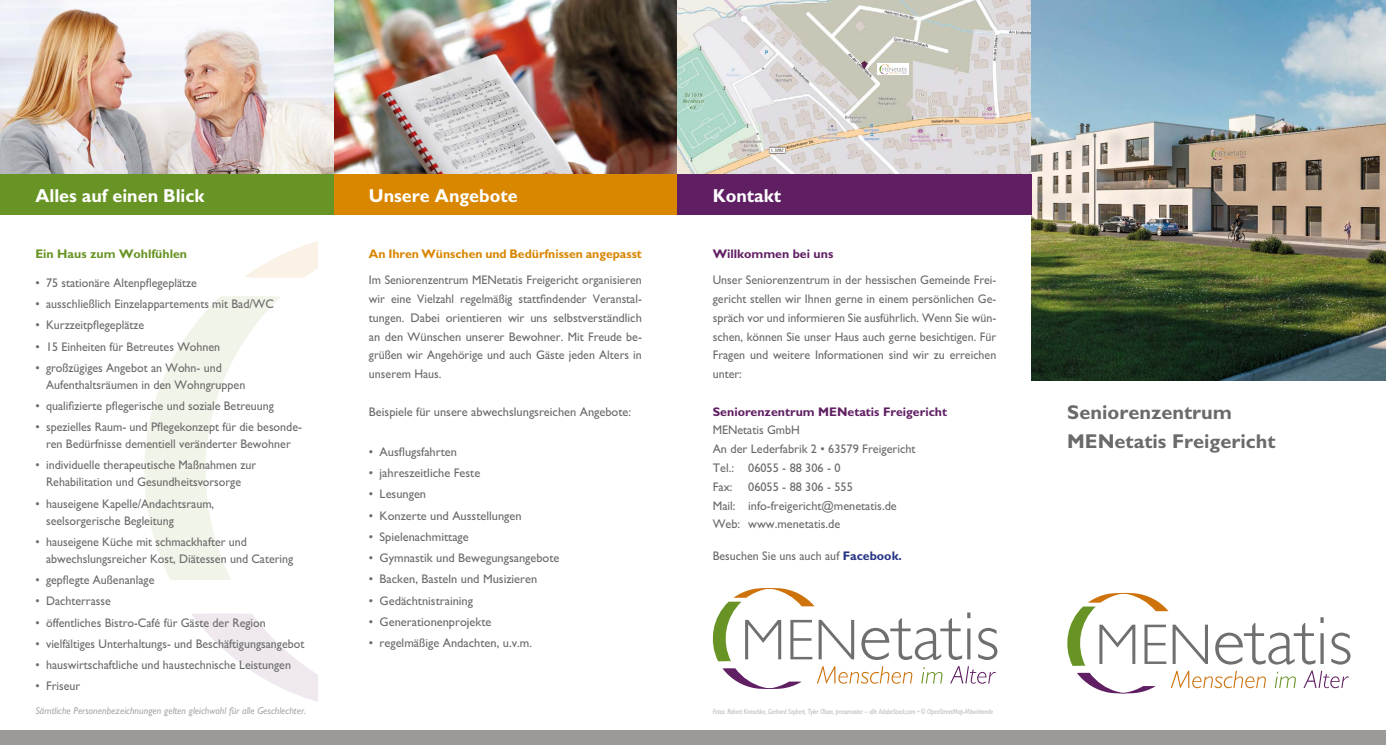
<style>
.page{position:relative;width:1386px;height:745px;background:#fff}
.page>*{position:absolute;margin:0;border:0;box-sizing:border-box;transform-origin:0 0}
.t1{font:700 20px/28.9px "M Gill Sans";color:#6b6a69}
.t2{font:700 18.75px "M Gill Sans";color:#fff;scale:.96 1}
.t3{font:12.5px/18.8px "M Gill Sans";color:#6b6a69;scale:.96 1}
.t4{font:12.5px/18.8px "M Gill Sans";color:#6b6a69}
.t5{font:700 12.5px "M Gill Sans";color:#601f63}
.t6{font:700 12.5px "M Gill Sans";color:#d98600}
.t7{font:700 12.5px "M Gill Sans";color:#689425}
.t8{font:italic 10px "M Gill Sans";color:#aaa9a9}
.t9{font:italic 7.5px "M Gill Sans";color:#b9b8b8;scale:.8 1}
.s1{font-weight:700;color:#283583}
</style>
<div class="page">
<img style="left:0;top:0;width:677px;height:175px">
<img style="left:677px;top:0;width:354px;height:175px">
<div style="left:877px;top:63px;width:32px;height:12px;background:#fff"></div>
<svg style="left:879px;top:64px;width:28px;height:10px"></svg>
<div style="left:0;top:730px;width:1385px;height:14px;background:#9b9a99"></div>
<img style="left:1031px;top:0;width:354px;height:380px">
<svg style="left:1067px;top:592px;width:283px;height:101px"></svg>
<div style="left:677px;top:175px;width:354px;height:40px;background:#601f63"></div>
<svg style="left:191px;top:613px;width:126px;height:89px"></svg>
<svg style="left:144px;top:241px;width:173px;height:339px"></svg>
<div style="left:317px;top:175px;width:360px;height:40px;background:#d98600"></div>
<div style="left:0;top:175px;width:333px;height:40px;background:#689425"></div>
<svg style="left:713px;top:588px;width:284px;height:100px"></svg>
<h2 class="t2" style="left:35px;top:185px;width:177px">Alles auf einen Blick</h2>
<h2 class="t2" style="left:369px;top:185px;width:156px">Unsere Angebote</h2>
<p class="t7" style="left:35px;top:246px;width:153px">Ein Haus zum Wohlfühlen</p>
<p class="t4" style="left:35px;top:273px;width:163px">• 75 stationäre Altenpflegeplätze</p>
<p class="t3" style="left:35px;top:294px;width:250px">• ausschließlich Einzelappartements mit Bad/WC</p>
<p class="t4" style="left:35px;top:315px;width:110px">• Kurzzeitpflegeplätze</p>
<p class="t4" style="left:35px;top:337px;width:186px">• 15 Einheiten für Betreutes Wohnen</p>
<p class="t4" style="left:46px;top:359px;width:201px;line-height:16.9px;text-indent:-11px">• großzügiges Angebot an Wohn- und<br>Aufenthaltsräumen in den Wohngruppen</p>
<p class="t4" style="left:35px;top:396px;width:240px">• qualifizierte pflegerische und soziale Betreuung</p>
<p class="t4" style="left:35px;top:418px;width:268px;line-height:16.9px;text-align:center">• spezielles Raum- und Pflegekonzept für die besonde&shy;ren Bedürfnisse dementiell veränderter Bewohner</p>
<p class="t3" style="left:35px;top:456px;width:231px;line-height:16.9px;text-align:center">• individuelle therapeutische Maßnahmen zur<br>Rehabilitation und Gesundheitsvorsorge</p>
<p class="t3" style="left:46px;top:494px;width:177px;line-height:16.9px;text-indent:-11px">• hauseigene Kapelle/Andachtsraum, seelsorgerische Begleitung</p>
<p class="t3" style="left:46px;top:533px;width:259px;line-height:16.9px;text-indent:-11px">• hauseigene Küche mit schmackhafter und abwechslungsreicher Kost, Diätessen und Catering</p>
<p class="t3" style="left:35px;top:570px;width:125px">• gepflegte Außenanlage</p>
<p class="t3" style="left:35px;top:591px;width:80px">• Dachterrasse</p>
<p class="t3" style="left:35px;top:612px;width:241px">• öffentliches Bistro-Café für Gäste der Region</p>
<p class="t3" style="left:35px;top:634px;width:282px">• vielfältiges Unterhaltungs- und Beschäftigungsangebot</p>
<p class="t3" style="left:35px;top:655px;width:268px">• hauswirtschaftliche und haustechnische Leistungen</p>
<p class="t3" style="left:35px;top:676px;width:48px">• Friseur</p>
<p class="t6" style="left:369px;top:246px;width:274px">An Ihren Wünschen und Bedürfnissen angepasst</p>
<p class="t3" style="left:369px;top:270px;width:286px;text-align:justify">Im Seniorenzentrum MENetatis Freigericht organisieren wir eine Vielzahl regelmäßig stattfindender Veranstal&shy;tungen. Dabei orientieren wir uns selbstverständlich an den Wünschen unserer Bewohner. Mit Freude be&shy;grüßen wir Angehörige und auch Gäste jeden Alters in unserem Haus.</p>
<p class="t4" style="left:369px;top:402px;width:264px">Beispiele für unsere abwechslungsreichen Angebote:</p>
<p class="t4" style="left:369px;top:442px;width:89px">• Ausflugsfahrten</p>
<p class="t4" style="left:369px;top:463px;width:113px">• jahreszeitliche Feste</p>
<p class="t4" style="left:369px;top:484px;width:59px">• Lesungen</p>
<p class="t4" style="left:369px;top:505px;width:154px">• Konzerte und Ausstellungen</p>
<p class="t4" style="left:369px;top:527px;width:101px">• Spielenachmittage</p>
<p class="t4" style="left:369px;top:548px;width:192px">• Gymnastik und Bewegungsangebote</p>
<p class="t4" style="left:369px;top:569px;width:170px">• Backen, Basteln und Musizieren</p>
<p class="t4" style="left:369px;top:590px;width:106px">• Gedächtnistraining</p>
<p class="t4" style="left:369px;top:612px;width:124px">• Generationenprojekte</p>
<p class="t4" style="left:369px;top:633px;width:165px">• regelmäßige Andachten, u.v.m.</p>
<h2 class="t2" style="left:713px;top:185px;width:73px">Kontakt</h2>
<p class="t5" style="left:713px;top:246px;width:122px">Willkommen bei uns</p>
<p class="t3" style="left:713px;top:270px;width:297px;text-align:justify">Unser Seniorenzentrum in der hessischen Gemeinde Frei&shy;gericht stellen wir Ihnen gerne in einem persönlichen Ge&shy;spräch vor und informieren Sie ausführlich. Wenn Sie wün&shy;schen, können Sie unser Haus auch gerne besichtigen. Für Fragen und weitere Informationen sind wir zu erreichen unter:</p>
<p class="t5" style="left:713px;top:404px;width:236px">Seniorenzentrum MENetatis Freigericht</p>
<p class="t3" style="left:713px;top:420px;width:213px">MENetatis GmbH<br>An der Lederfabrik 2 • 63579 Freigericht<br>Tel.: 06055 - 88 306 - 0<br>Fax:</p>
<p class="t4" style="left:713px;top:477px;width:185px;text-indent:35px">06055 - 88 306 - 555<br>Mail: info-freigericht@menetatis.de<br>Web: www.menetatis.de</p>
<p class="t3" style="left:713px;top:545px;width:198px">Besuchen Sie uns auch auf <span class="s1">Facebook.</span></p>
<p class="t8" style="left:35px;top:704px;width:272px">Sämtliche Personenbezeichnungen gelten gleichwohl für alle Geschlechter.</p>
<p class="t9" style="left:713px;top:706px;width:352px">Fotos: Robert Kneschke, Gerhard Seybert, Tyler Olson, pressmaster – alle AdobeStock.com • © OpenStreetMap-Mitwirkende</p>
<h1 class="t1" style="left:1067px;top:397px;width:210px">Seniorenzentrum<br>MENetatis Freigericht</h1>
</div>
